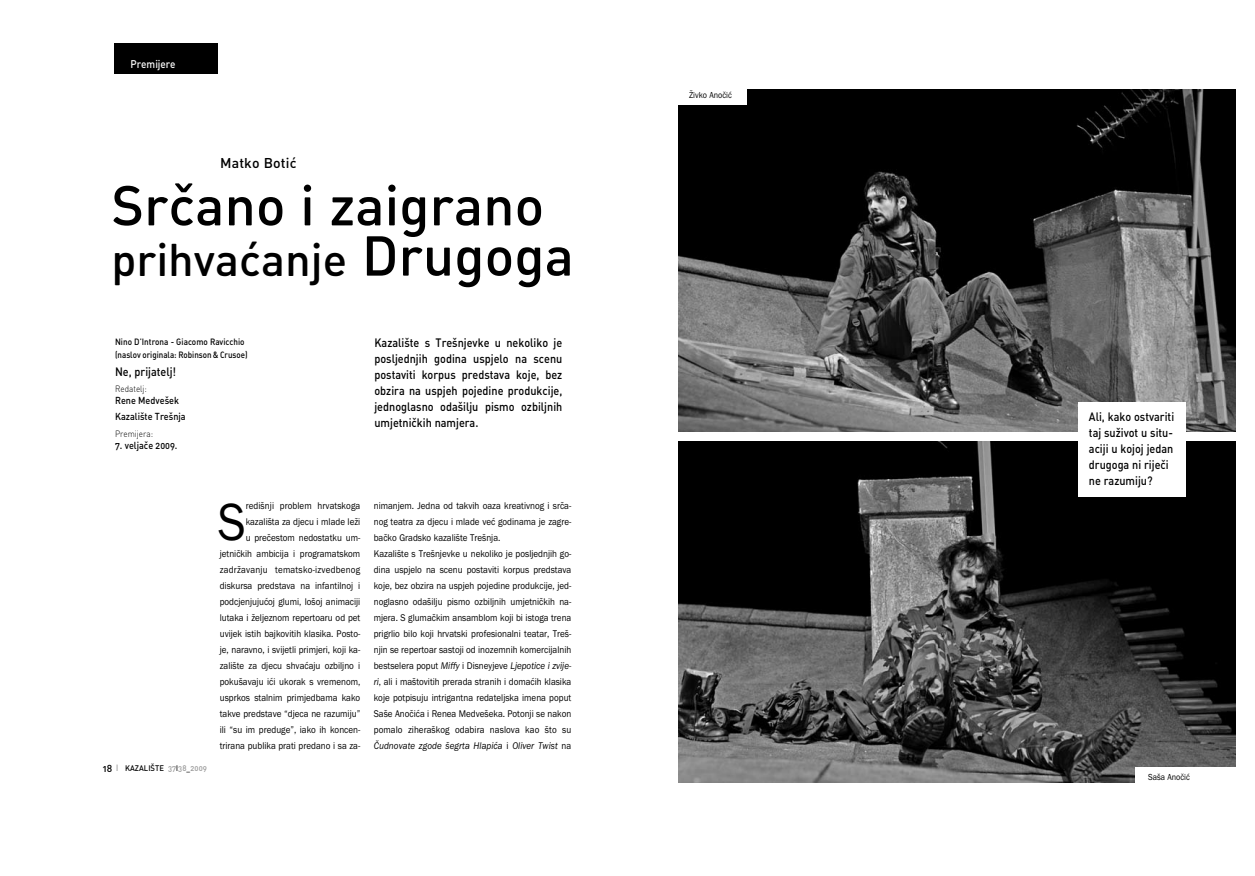
<style>
.page{position:relative;width:1255px;height:876px;background:#fff}
.page>*{position:absolute;margin:0;border:0;box-sizing:border-box;transform-origin:0 0}
.t1{font:55.2px "DIN Medium Rounded";color:#000}
.t2{font:54px "Franklin Gothic";color:#000;scale:.9 1}
.t3{font:45.15px "DIN Medium Rounded";color:#000}
.t4{font:14.1px "DIN Medium Rounded";letter-spacing:.01em;color:#000}
.t5{font:12px/16px "DIN Medium Rounded";color:#000;text-align:justify;scale:.9 1}
.t6{font:11.1px "DIN Medium Rounded";color:#fff;scale:.9 1}
.t7{font:10.05px/15.9px "Franklin Gothic";color:#000;text-align:right;scale:.9 1}
.t8{font:10.05px/16.4px "DIN Medium Rounded";color:#000;scale:.9 1}
.t9{font:9px/13.5px "DIN Medium Rounded";color:#000;scale:.9 1}
.t10{font:9px "Franklin Gothic";color:#000;scale:.9 1}
.t11{font:9px "DIN Light Rounded";color:#000;scale:.9 1}
.t12{font:8.1px "DIN Medium Rounded";color:#000;scale:.95 1}
.s1{font-size:55.2px}
.s2{font-size:10.05px}
.s3{font-size:9px;color:#969696}
.s4{color:#999}
.s5{font-style:italic}
</style>
<div class="page">
<div style="left:114px;top:44px;width:104px;height:30px;background:#000"></div>
<img style="left:679px;top:89px;width:556px;height:342px">
<img style="left:679px;top:441px;width:556px;height:342px">
<div style="left:1078px;top:403px;width:107px;height:94px;background:#fff"></div>
<div style="left:676px;top:86px;width:70px;height:19px;background:#fff"></div>
<div style="left:1135px;top:767px;width:108px;height:20px;background:#fff"></div>
<p class="t6" style="left:131px;top:60px;width:52px">Premijere</p>
<h3 class="t4" style="left:220px;top:158px;width:78px">Matko Botić</h3>
<h1 class="t1" style="left:111px;top:186px;width:434px">Srčano i zaigrano</h1>
<h3 class="t3" style="left:111px;top:243px;width:464px">prihvaćanje <span class="s1">Drugoga</span></h3>
<p class="t9" style="left:115px;top:336px;width:149px">Nino D’Introna - Giacomo Ravicchio (naslov originala: Robinson &amp; Crusoe)</p>
<p class="t5" style="left:115px;top:365px;width:69px">Ne, prijatelj!</p>
<p class="t11" style="left:115px;top:384px;width:37px">Redatelj:</p>
<p class="t8" style="left:115px;top:393px;width:80px">Rene Medvešek<br>Kazalište Trešnja</p>
<p class="t11" style="left:115px;top:428px;width:44px">Premijera:</p>
<p class="t8" style="left:115px;top:438px;width:71px">7. veljače 2009.</p>
<p class="t5" style="left:374px;top:336px;width:210px">Kazalište s Trešnjevke u nekoliko je posljednjih go dina uspjelo na scenu postaviti korpus predstava koje, bez obzira na uspjeh pojedine produkcije, jednoglasno odašilju pismo ozbiljnih umjetničkih na mjera.</p>
<p class="t12" style="left:103px;top:765px;width:111px"><span class="s2">18</span> <span class="s3">I</span> KAZALIŠTE <span class="s4">37</span>I<span class="s4">38</span>_<span class="s4">2009</span></p>
<p class="t7" style="left:220px;top:499px;width:158px">redišnji problem hrvatskoga kazališta za djecu i mlade leži<br>u prečestom nedostatku um - jetničkih ambicija i programatskom zadržavanju tematsko-izvedbenog diskursa predstava na infantilnoj i podcjenjujućoj glumi, lošoj animaciji lutaka i željeznom repertoaru od pet uvijek istih bajkovitih klasika. Po sto - je, naravno, i svijetli primjeri, koji ka - zalište za djecu shvaćaju ozbiljno i pokušavaju ići ukorak s vremenom, usprkos stalnim primjedbama kako takve predstave “djeca ne razumiju” ili “su im preduge”, iako ih koncen - trira na publika pra ti predano i sa za -</p>
<p class="t7" style="left:374px;top:498px;width:221px;text-align:left">nimanjem. Jedna od takvih oaza kreativnog i srča&shy;nog teatra za djecu i mlade već godinama je zagre&shy;bačko Gradsko kazalište Trešnja.<br>Kazalište s Trešnjevke u nekoliko je posljednjih go - dina uspjelo na scenu postaviti korpus predstava koje, bez obzira na uspjeh pojedine produkcije, jed&shy;noglasno odašilju pismo ozbiljnih umjetničkih na - mjera. S glumačkim ansamblom koji bi istoga trena prigrlio bilo koji hrvatski profesionalni teatar, Treš - njin se repertoar sastoji od inozemnih komercijalnih bestselera poput <span class="s5">Miffy</span> i Disneyjeve <span class="s5">Ljepotice i zvije&shy;ri</span>, ali i maštovitih prerada stranih i domaćih klasika koje potpisuju intrigantna redateljska imena poput Saše Anočića i Renea Medvešeka. Potonji se nakon pomalo ziheraškog odabira naslova kao što su <span class="s5">Čudnovate zgode šegrta Hlapića</span> i <span class="s5">Oliver Twist</span> na</p>
<h2 class="t2" style="left:218px;top:503px;width:32px">S</h2>
<p class="t10" style="left:689px;top:92px;width:49px">Živko Anočić</p>
<p class="t5" style="left:1088px;top:410px;width:96px;text-align:left">Ali, kako ostvariti taj suživot u situ - a ciji u kojoj jedan drugoga ni riječi ne razumiju?</p>
<p class="t10" style="left:1147px;top:773px;width:48px">Saša Anočić</p>
</div>
